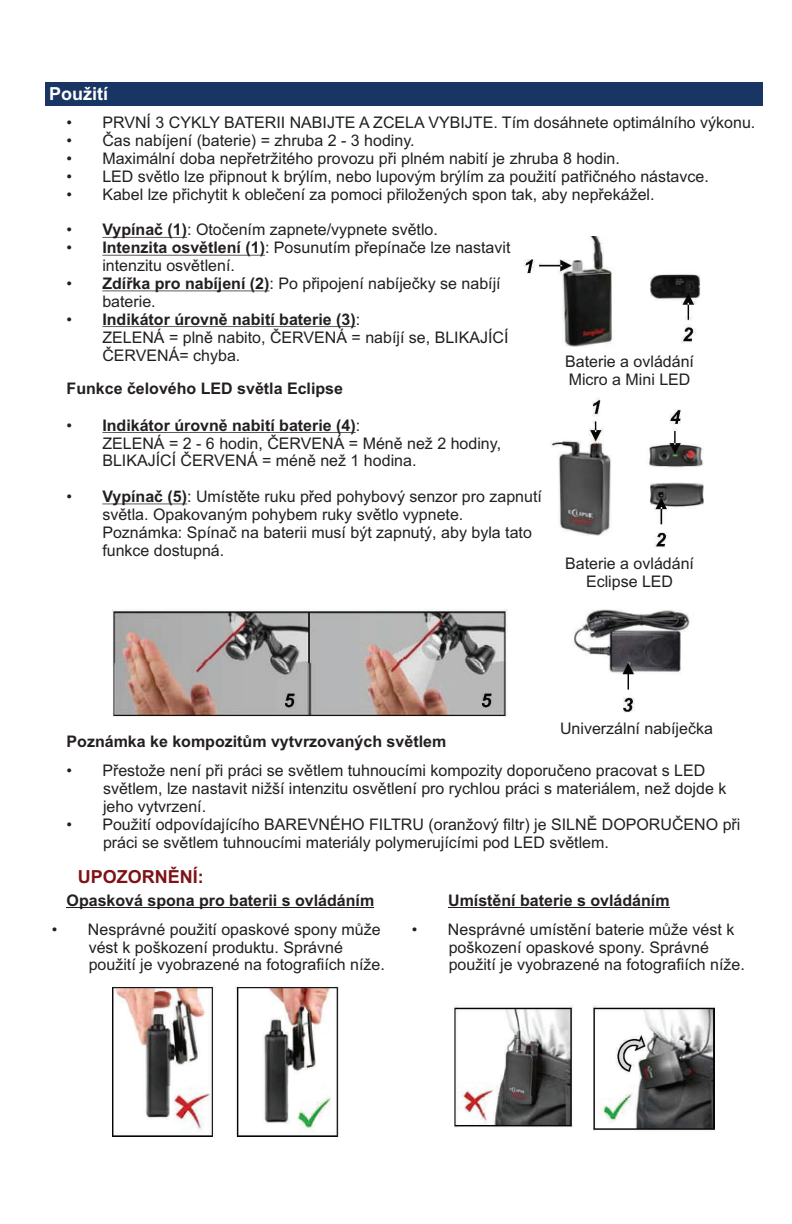
<style>
.page{position:relative;width:792px;height:1224px;background:#fff}
.page>*{position:absolute;margin:0;border:0;box-sizing:border-box;transform-origin:0 0}
.t1{font:700 18px "Arial";color:#7e1315}
.t2{font:700 18px "Arial";color:#fff}
.t3{font:16px/17.8px "Arial";color:#231f20}
.t4{font:700 16px "Arial";color:#231f20}
.s1{font-weight:700}
</style>
<div class="page">
<img style="left:113px;top:237px;width:602px;height:899px">
<div style="left:45px;top:82px;width:718px;height:23px;background:#183563"></div>
<hr style="left:102px;top:237px;width:85px;height:1px;background:#231f20">
<hr style="left:102px;top:255px;width:163px;height:1px;background:#231f20">
<hr style="left:102px;top:291px;width:168px;height:1px;background:#231f20">
<hr style="left:102px;top:326px;width:254px;height:1px;background:#231f20">
<hr style="left:102px;top:432px;width:254px;height:1px;background:#231f20">
<hr style="left:102px;top:504px;width:85px;height:1px;background:#231f20">
<hr style="left:67px;top:907px;width:307px;height:1px;background:#231f20">
<hr style="left:448px;top:907px;width:222px;height:1px;background:#231f20">
<p class="t2" style="left:49px;top:87px;width:61px">Použití</p>
<p class="t3" style="left:66px;top:115px;width:7px;text-align:justify">• • • • •</p>
<p class="t3" style="left:66px;top:222px;width:7px">• •</p>
<p class="t3" style="left:66px;top:276px;width:7px">•</p>
<p class="t3" style="left:66px;top:312px;width:7px">•</p>
<p class="t3" style="left:102px;top:115px;width:655px">PRVNÍ 3 CYKLY BATERII NABIJTE A ZCELA VYBIJTE. Tím dosáhnete optimálního výkonu.<br>Èas nabíjení (baterie) = zhruba 2 - 3 hodiny.<br>Maximální doba nepøetržitého provozu pøi plném nabití je zhruba 8 hodin.<br>LED svìtlo lze pøipnout k brýlím, nebo lupovým brýlím za použití patøièného nástavce.<br>Kabel lze pøichytit k obleèení za pomoci pøiložených spon tak, aby nepøekážel.</p>
<p class="t3" style="left:102px;top:222px;width:410px"><span class="s1">Vypínaè (1)</span>: Otoèením zapnete/vypnete svìtlo.<br><span class="s1">Intenzita osvìtlení (1)</span>: Posunutím pøepínaèe lze nastavit intenzitu osvìtlení.<br><span class="s1">Zdíøka pro nabíjení (2)</span>: Po pøipojení nabíjeèky se nabíjí baterie.<br><span class="s1">Indikátor úrovnì nabití baterie (3)</span>:<br>ZELENÁ = plnì nabito, ÈERVENÁ = nabíjí se, BLIKAJÍCÍ ÈERVENÁ= chyba.</p>
<p class="t3" style="left:565px;top:354px;width:130px">Baterie a ovládání<br>Micro a Mini LED</p>
<p class="t4" style="left:67px;top:383px;width:278px">Funkce èelového LED svìtla Eclipse</p>
<p class="t3" style="left:66px;top:418px;width:7px">•</p>
<p class="t3" style="left:102px;top:418px;width:400px"><span class="s1">Indikátor úrovnì nabití baterie (4)</span>:<br>ZELENÁ = 2 - 6 hodin, ÈERVENÁ = Ménì než 2 hodiny,<br>BLIKAJÍCÍ ÈERVENÁ = ménì než 1 hodina.</p>
<p class="t3" style="left:102px;top:489px;width:441px"><span class="s1">Vypínaè (5)</span>: Umístìte ruku pøed pohybový senzor pro zapnutí svìtla. Opakovaným pohybem ruky svìtlo vypnete.<br>Poznámka: Spínaè na baterii musí být zapnutý, aby byla tato funkce dostupná.</p>
<p class="t3" style="left:66px;top:489px;width:7px">•</p>
<p class="t3" style="left:565px;top:556px;width:130px;text-align:center">Baterie a ovládání<br>Eclipse LED</p>
<p class="t3" style="left:560px;top:721px;width:154px">Univerzální nabíjeèka</p>
<p class="t4" style="left:67px;top:736px;width:381px">Poznámka ke kompozitùm vytvrzovaných svìtlem</p>
<p class="t3" style="left:66px;top:763px;width:7px">•</p>
<p class="t3" style="left:102px;top:763px;width:640px">Pøestože není pøi práci se svìtlem tuhnoucími kompozity doporuèeno pracovat s LED svìtlem, lze nastavit nižší intenzitu osvìtlení pro rychlou práci s materiálem, než dojde k jeho vytvrzení.<br>Použití odpovídajícího BAREVNÉHO FILTRU (oranžový filtr) je SILNÌ DOPORUÈENO pøi práci se svìtlem tuhnoucími materiály polymerujícími pod LED svìtlem.</p>
<p class="t1" style="left:78px;top:870px;width:127px">UPOZORNÌNÍ:</p>
<p class="t3" style="left:89px;top:922px;width:298px;text-indent:-37px">• Nesprávné použití opaskové spony mùže vést k poškození produktu. Správné použití je vyobrazené na fotografiích níže.</p>
<p class="t3" style="left:449px;top:922px;width:298px;text-indent:-37px">• Nesprávné umístìní baterie mùže vést k poškození opaskové spony. Správné použití je vyobrazené na fotografiích níže.</p>
<p class="t3" style="left:66px;top:817px;width:7px">•</p>
<p class="t4" style="left:67px;top:894px;width:309px">Opasková spona pro baterii s ovládáním</p>
<p class="t4" style="left:448px;top:894px;width:223px">Umístìní baterie s ovládáním</p>
</div>
